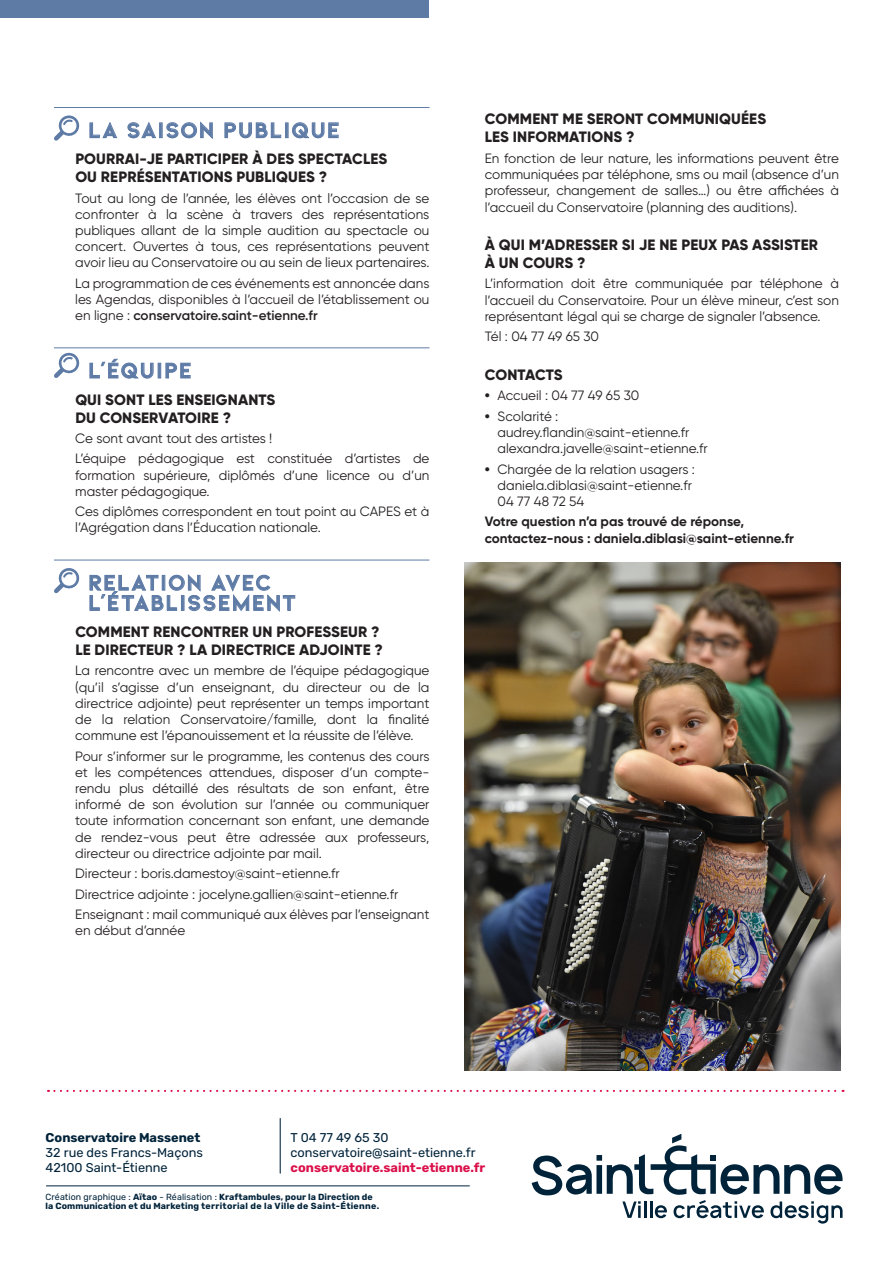
<style>
.page{position:relative;width:893px;height:1263px;background:#fff}
.page>*{position:absolute;margin:0;border:0;box-sizing:border-box;transform-origin:0 0}
.TITRE_FAQ{font:700 22.5px/20.2px "Kiona";letter-spacing:.05em;color:#5e7ba6}
.SOUS-TITRE_FAQ{font:800 15px/18px "Gilroy";letter-spacing:.01em;color:#231f20}
.SOUS-TITRE_FAQ-2{font:800 15px "Gilroy";letter-spacing:-.01em;color:#231f20}
.TEXTE_COURANT{font:13.5px/16.2px "Gilroy";color:#231f20;text-align:justify}
.TEXTE_COURANT-2{font:700 13.5px/16.2px "Gilroy";color:#231f20}
.t1{font:12.75px "Rubik";color:#01233a}
.t2{font:700 12.75px "Rubik";color:#db104a}
.t3{font:700 12.75px "Rubik";color:#01233a}
.t4{font:700 8.85px/9.3px "Rubik";letter-spacing:.01em;color:#01233a}
.s1{font-weight:600}
.s2{font-weight:800}
.s3{font-weight:400}
</style>
<div class="page">
<hr style="left:54px;top:107px;width:375px;height:1px;background:#5e7ba6">
<hr style="left:54px;top:347px;width:375px;height:1px;background:#5e7ba6">
<hr style="left:54px;top:560px;width:375px;height:1px;background:#5e7ba6">
<svg style="left:54px;top:115px;width:26px;height:26px"></svg>
<svg style="left:89px;top:122px;width:28px;height:16px"></svg>
<svg style="left:127px;top:122px;width:29px;height:16px"></svg>
<div style="left:159px;top:123px;width:3px;height:15px;border:1px solid #5e7ba6"></div>
<svg style="left:166px;top:121px;width:47px;height:18px"></svg>
<svg style="left:224px;top:122px;width:57px;height:16px"></svg>
<div style="left:285px;top:123px;width:3px;height:15px;border:1px solid #5e7ba6"></div>
<svg style="left:292px;top:122px;width:47px;height:16px"></svg>
<svg style="left:54px;top:352px;width:26px;height:26px"></svg>
<svg style="left:89px;top:358px;width:65px;height:21px"></svg>
<div style="left:158px;top:363px;width:3px;height:15px;border:1px solid #5e7ba6"></div>
<svg style="left:165px;top:363px;width:26px;height:16px"></svg>
<svg style="left:54px;top:568px;width:26px;height:25px"></svg>
<svg style="left:89px;top:574px;width:206px;height:38px"></svg>
<div style="left:0;top:0;width:429px;height:17px;background:#5e7ba6"></div>
<hr style="left:280px;top:1118px;width:1px;height:55px;background:#01233a">
<hr style="left:46px;top:1185px;width:424px;height:1px;background:#01233a">
<svg style="left:48px;top:1090px;width:795px;height:2px"></svg>
<svg style="left:532px;top:1134px;width:311px;height:89px"></svg>
<img style="left:465px;top:562px;width:375px;height:508px">
<p class="TITRE_FAQ" style="left:88px;top:120px;width:253px">LA SAISON PUBLIQUE</p>
<p class="SOUS-TITRE_FAQ" style="left:75px;top:150px;width:313px">POURRAI-JE PARTICIPER À DES SPECTACLES<br>OU REPRÉSENTATIONS PUBLIQUES ?</p>
<p class="TEXTE_COURANT" style="left:75px;top:190px;width:356px">Tout au long de l’année, les élèves ont l’occasion de se confronter à la scène à travers des représentations publiques allant de la simple audition au spectacle ou concert. Ouvertes à tous, ces représentations peuvent avoir lieu au Conservatoire ou au sein de lieux partenaires.</p>
<p class="TEXTE_COURANT" style="left:75px;top:275px;width:356px">La programmation de ces événements est annoncée dans les Agendas, disponibles à l’accueil de l’établissement ou en ligne : <span class="s1">conservatoire.saint-etienne.fr</span></p>
<p class="TITRE_FAQ" style="left:88px;top:360px;width:105px">L’ÉQUIPE</p>
<p class="SOUS-TITRE_FAQ" style="left:75px;top:390px;width:201px">QUI SONT LES ENSEIGNANTS<br>DU CONSERVATOIRE ?</p>
<p class="TEXTE_COURANT" style="left:75px;top:430px;width:199px">Ce sont avant tout des artistes !</p>
<p class="TEXTE_COURANT" style="left:75px;top:450px;width:356px">L’équipe pédagogique est constituée d’artistes de formation supérieure, diplômés d’une licence ou d’un master pédagogique.</p>
<p class="TEXTE_COURANT" style="left:75px;top:503px;width:356px">Ces diplômes correspondent en tout point au CAPES et à l’Agrégation dans l’Éducation nationale.</p>
<p class="TITRE_FAQ" style="left:88px;top:572px;width:209px">RELATION AVEC<br>L’ÉTABLISSEMENT</p>
<p class="SOUS-TITRE_FAQ" style="left:75px;top:623px;width:309px">COMMENT RENCONTRER UN PROFESSEUR ?<br>LE DIRECTEUR ? LA DIRECTRICE ADJOINTE ?</p>
<p class="TEXTE_COURANT" style="left:75px;top:662px;width:356px">La rencontre avec un membre de l’équipe pédagogique (qu’il s’agisse d’un enseignant, du directeur ou de la directrice adjointe) peut représenter un temps important de la relation Conservatoire/famille, dont la finalité commune est l’épanouissement et la réussite de l’élève.</p>
<p class="TEXTE_COURANT" style="left:75px;top:748px;width:356px">Pour s’informer sur le programme, les contenus des cours et les compétences attendues, disposer d’un compte&shy;rendu plus détaillé des résultats de son enfant, être informé de son évolution sur l’année ou communiquer toute information concernant son enfant, une demande de rendez-vous peut être adressée aux professeurs, directeur ou directrice adjointe par mail.</p>
<p class="TEXTE_COURANT" style="left:75px;top:865px;width:266px">Directeur : boris.damestoy@saint-etienne.fr</p>
<p class="TEXTE_COURANT" style="left:75px;top:886px;width:324px">Directrice adjointe : jocelyne.gallien@saint-etienne.fr</p>
<p class="TEXTE_COURANT" style="left:75px;top:906px;width:356px">Enseignant : mail communiqué aux élèves par l’enseignant en début d’année</p>
<p class="SOUS-TITRE_FAQ" style="left:485px;top:110px;width:283px">COMMENT ME SERONT COMMUNIQUÉES<br>LES INFORMATIONS ?</p>
<p class="TEXTE_COURANT" style="left:485px;top:150px;width:356px">En fonction de leur nature, les informations peuvent être communiquées par téléphone, sms ou mail (absence d’un professeur, changement de salles…) ou être affichées à l’accueil du Conservatoire (planning des auditions).</p>
<p class="SOUS-TITRE_FAQ" style="left:485px;top:236px;width:335px">À QUI M’ADRESSER SI JE NE PEUX PAS ASSISTER<br>À UN COURS ?</p>
<p class="TEXTE_COURANT" style="left:485px;top:275px;width:356px">L’information doit être communiquée par téléphone à l’accueil du Conservatoire. Pour un élève mineur, c’est son représentant légal qui se charge de signaler l’absence.</p>
<p class="TEXTE_COURANT" style="left:485px;top:328px;width:116px">Tél : 04 77 49 65 30</p>
<p class="SOUS-TITRE_FAQ-2" style="left:485px;top:365px;width:79px">CONTACTS</p>
<p class="TEXTE_COURANT" style="left:485px;top:387px;width:156px"><span class="s2">•</span> Accueil : 04 77 49 65 30</p>
<p class="TEXTE_COURANT" style="left:497px;top:408px;width:193px;text-indent:-13px"><span class="s2">•</span> Scolarité : audrey.flandin@saint-etienne.fr</p>
<p class="TEXTE_COURANT" style="left:497px;top:440px;width:212px">alexandra.javelle@saint-etienne.fr</p>
<p class="TEXTE_COURANT" style="left:497px;top:461px;width:199px;text-align:left;text-indent:-13px"><span class="s2">•</span> Chargée de la relation usagers : daniela.diblasi@saint-etienne.fr<br>04 77 48 72 54</p>
<p class="TEXTE_COURANT-2" style="left:485px;top:513px;width:311px">Votre question n’a pas trouvé de réponse, contactez-nous : daniela.diblasi@saint-etienne.fr</p>
<p class="t3" style="left:46px;top:1130px;width:156px">Conservatoire Massenet</p>
<p class="t1" style="left:46px;top:1146px;width:159px">32 rue des Francs-Maçons</p>
<p class="t1" style="left:46px;top:1160px;width:124px">42100 Saint-Étienne</p>
<p class="t1" style="left:291px;top:1131px;width:100px">T 04 77 49 65 30</p>
<p class="t1" style="left:291px;top:1146px;width:186px">conservatoire@saint-etienne.fr</p>
<p class="t2" style="left:291px;top:1160px;width:196px">conservatoire.saint-etienne.fr</p>
<p class="t4" style="left:46px;top:1192px;width:335px"><span class="s3">Création graphique :</span> Aïtao <span class="s3">- Réalisation :</span> Kraftambules, pour la Direction de la Communication et du Marketing territorial de la Ville de Saint-Étienne.</p>
</div>
